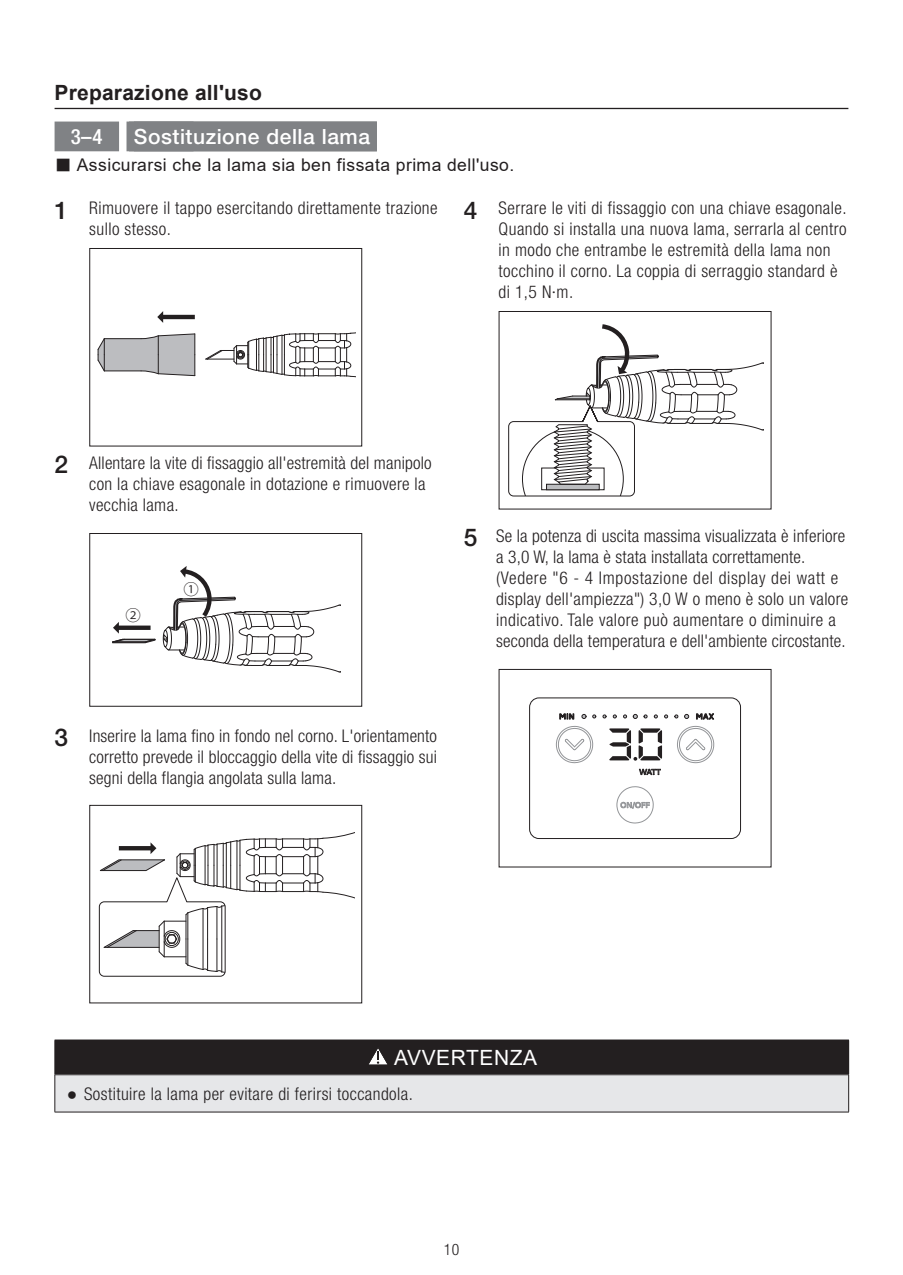
<style>
.page{position:relative;width:903px;height:1275px;background:#fff}
.page>*{position:absolute;margin:0;border:0;box-sizing:border-box;transform-origin:0 0}
.t1{font:500 21px "Helvetica Neue LT Pro";letter-spacing:.025em;color:#fff}
.t2{font:700 21px "Arial";letter-spacing:.01em;color:#231f20}
.t3{font:21px "Arial";letter-spacing:.025em;color:#fff}
.t4{font:500 condensed 21px "Helvetica Neue LT Pro";color:#fff}
.t5{font:300 condensed 17.5px/21px "Helvetica Neue LT Pro";letter-spacing:.025em;color:#231f20}
.t6{font:17.5px "Arial";letter-spacing:.025em;color:#231f20}
.t7{font:300 condensed 15.75px "Helvetica Neue LT Pro";color:#231f20}
.t8{font:15.4px "Koz Go Pr 6 N";color:#231f20}
.s1{font-family:"MS Gothic"}
.s2{font-weight:500;font-stretch:normal;font-size:24.5px}
.s3{font-family:"Arial";font-weight:400;font-stretch:normal}
</style>
<div class="page">
<hr style="left:55px;top:108px;width:793px;height:1px;background:#231f20">
<div style="left:55px;top:122px;width:64px;height:29px;background:#808285"></div>
<div style="left:126px;top:122px;width:251px;height:29px;background:#808285"></div>
<svg style="left:97px;top:333px;width:98px;height:43px"></svg>
<svg style="left:205px;top:332px;width:150px;height:46px"></svg>
<svg style="left:157px;top:311px;width:6px;height:12px"></svg>
<hr style="left:162px;top:315px;width:33px;height:4px;background:#231f20">
<div style="left:89px;top:248px;width:273px;height:198px;border:1px solid #231f20"></div>
<svg style="left:112px;top:566px;width:229px;height:107px"></svg>
<svg style="left:118px;top:626px;width:33px;height:4px"></svg>
<div style="left:89px;top:533px;width:273px;height:174px;border:1px solid #231f20"></div>
<svg style="left:98px;top:832px;width:256px;height:145px"></svg>
<div style="left:89px;top:805px;width:273px;height:198px;border:1px solid #231f20"></div>
<svg style="left:508px;top:324px;width:256px;height:173px"></svg>
<svg style="left:677px;top:726px;width:37px;height:37px"></svg>
<svg style="left:556px;top:726px;width:37px;height:37px"></svg>
<svg style="left:616px;top:786px;width:38px;height:38px"></svg>
<div style="left:529px;top:698px;width:212px;height:141px;border:1px solid #231f20;border-radius:9px"></div>
<svg style="left:609px;top:728px;width:53px;height:33px"></svg>
<svg style="left:633px;top:714px;width:5px;height:5px"></svg>
<svg style="left:654px;top:715px;width:4px;height:3px"></svg>
<svg style="left:664px;top:715px;width:4px;height:3px"></svg>
<svg style="left:674px;top:715px;width:4px;height:3px"></svg>
<svg style="left:684px;top:714px;width:5px;height:5px"></svg>
<svg style="left:623px;top:715px;width:4px;height:3px"></svg>
<svg style="left:592px;top:715px;width:4px;height:3px"></svg>
<svg style="left:582px;top:714px;width:4px;height:5px"></svg>
<svg style="left:559px;top:713px;width:15px;height:7px"></svg>
<svg style="left:696px;top:713px;width:18px;height:7px"></svg>
<svg style="left:639px;top:769px;width:22px;height:6px"></svg>
<div style="left:55px;top:1040px;width:794px;height:35px;background:#231f20"></div>
<div style="left:55px;top:1075px;width:794px;height:37px;background:#e6e7e9"></div>
<hr style="left:55px;top:1075px;width:1px;height:37px;background:#231f20">
<hr style="left:848px;top:1075px;width:1px;height:37px;background:#231f20">
<hr style="left:55px;top:1112px;width:794px;height:1px;background:#231f20">
<svg style="left:369px;top:1048px;width:19px;height:17px"></svg>
<p class="t2" style="left:55px;top:78px;width:209px">Preparazione all'uso</p>
<p class="t4" style="left:71px;top:124px;width:33px">3–4</p>
<p class="t1" style="left:134px;top:124px;width:238px">Sostituzione della lama</p>
<p class="t6" style="left:55px;top:153px;width:461px"><span class="s1">■</span> Assicurarsi che la lama sia ben fissata prima dell'uso.</p>
<p class="t5" style="left:89px;top:198px;width:350px;text-indent:-35px"><span class="s2">1</span> Rimuovere il tappo esercitando direttamente trazione sullo stesso.</p>
<p class="t5" style="left:499px;top:198px;width:349px;text-indent:-35px"><span class="s2">4</span> Serrare le viti di fissaggio con una chiave esagonale.<br>Quando si installa una nuova lama, serrarla al centro in modo che entrambe le estremità della lama non tocchino il corno. La coppia di serraggio standard è di 1,5 N·m.</p>
<p class="t5" style="left:89px;top:452px;width:344px;text-indent:-35px"><span class="s2">2</span> Allentare la vite di fissaggio all'estremità del manipolo con la chiave esagonale in dotazione e rimuovere la vecchia lama.</p>
<p class="t8" style="left:126px;top:606px;width:17px">②</p>
<p class="t8" style="left:184px;top:581px;width:17px">①</p>
<p class="t5" style="left:496px;top:525px;width:354px;text-indent:-32px"><span class="s2">5</span> Se la potenza di uscita massima visualizzata è inferiore a 3,0 W, la lama è stata installata correttamente. (Vedere "6 - 4 Impostazione del display dei watt e display dell'ampiezza") 3,0 W o meno è solo un valore indicativo. Tale valore può aumentare o diminuire a seconda della temperatura e dell'ambiente circostante.</p>
<p class="t5" style="left:89px;top:725px;width:349px;text-align:justify;text-indent:-35px"><span class="s2">3</span> Inserire la lama fino in fondo nel corno. L'orientamento corretto prevede il bloccaggio della vite di fissaggio sui segni della flangia angolata sulla lama.</p>
<p class="t3" style="left:394px;top:1043px;width:144px">AVVERTENZA</p>
<p class="t5" style="left:67px;top:1083px;width:345px"><span class="s3">●</span> Sostituire la lama per evitare di ferirsi toccandola.</p>
<p class="t7" style="left:444px;top:1240px;width:17px">10</p>
</div>
